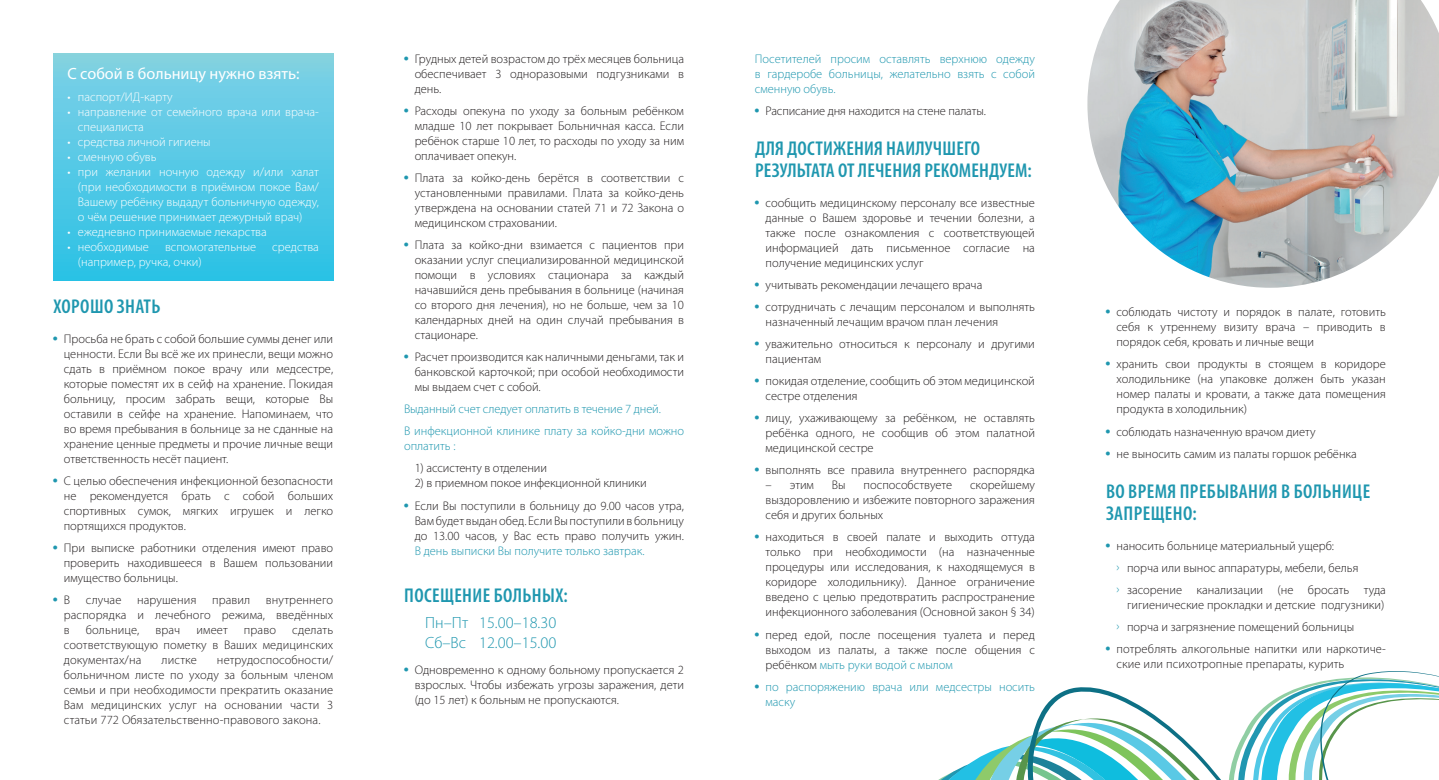
<style>
.page{position:relative;width:1439px;height:780px;background:#fff}
.page>*{position:absolute;margin:0;border:0;box-sizing:border-box;transform-origin:0 0}
.t1{font:600 condensed 20px/22.5px "Myriad Pro";letter-spacing:.02em;color:#1f97af}
.t2{font:300 16.25px/19.5px "Myriad Pro";color:#1f97af}
.t3{font:16.25px "Myriad Pro";color:#fff}
.t4{font:300 12.5px/15px "Myriad Pro";color:#231f20;text-align:justify}
.t5{font:300 12.5px/15px "Myriad Pro";color:#fff}
.t6{font:300 12.5px/15px "Myriad Pro";color:#1f97af}
.s1{font-family:"Helvetica";font-weight:400;color:#1f97af}
.s2{color:#1f97af}
.s3{font-family:"Helvetica";font-weight:400}
</style>
<div class="page">
<div style="left:53px;top:53px;width:280px;height:227px;background:linear-gradient(to bottom,#81d1e5,#2ac1e6)"></div>
<svg style="left:938px;top:738px;width:87px;height:42px"></svg>
<svg style="left:1025px;top:671px;width:414px;height:109px"></svg>
<img style="left:1087px;top:0;width:352px;height:288px">
<h2 class="t3" style="left:67px;top:63px;width:234px">С собой в больницу нужно взять:</h2>
<p class="t5" style="left:67px;top:89px;width:107px">• паспорт/ИД-карту</p>
<p class="t5" style="left:78px;top:104px;width:242px;text-indent:-11px">• направление от семейного врача или врача&shy;специалиста</p>
<p class="t5" style="left:67px;top:134px;width:145px">• средства личной гигиены</p>
<p class="t5" style="left:67px;top:149px;width:91px">• сменную обувь</p>
<p class="t5" style="left:78px;top:164px;width:242px;text-align:justify;text-indent:-11px">• при желании ночную одежду и/или халат (при необходимости в приёмном покое Вам/ Вашему ребёнку выдадут больничную одежду, о чём решение принимает дежурный врач)</p>
<p class="t5" style="left:67px;top:224px;width:201px">• ежедневно принимаемые лекарства</p>
<p class="t5" style="left:67px;top:239px;width:83px">• необходимые</p>
<p class="t5" style="left:165px;top:239px;width:93px">вспомогательные</p>
<p class="t5" style="left:272px;top:239px;width:48px">средства</p>
<p class="t5" style="left:78px;top:254px;width:125px">(например, ручка, очки)</p>
<h1 class="t1" style="left:53px;top:295px;width:109px">ХОРОШО ЗНАТЬ</h1>
<p class="t4" style="left:64px;top:331px;width:271px;text-indent:-11px"><span class="s1">•</span> Просьба не брать с собой большие суммы денег или ценности. Если Вы всё же их принесли, вещи можно сдать в приёмном покое врачу или медсестре, которые поместят их в сейф на хранение. Покидая больницу, просим забрать вещи, которые Вы оставили в сейфе на хранение. Напоминаем, что во время пребывания в больнице за не сданные на хранение ценные предметы и прочие личные вещи ответственность несёт пациент.</p>
<p class="t4" style="left:64px;top:473px;width:271px;text-indent:-11px"><span class="s1">•</span> С целью обеспечения инфекционной безопасности не рекомендуется брать с собой больших спортивных сумок, мягких игрушек и легко портящихся продуктов.</p>
<p class="t4" style="left:64px;top:540px;width:271px;text-indent:-11px"><span class="s1">•</span> При выписке работники отделения имеют право проверить находившееся в Вашем пользовании имущество больницы.</p>
<p class="t4" style="left:64px;top:592px;width:271px;text-indent:-11px"><span class="s1">•</span> В случае нарушения правил внутреннего распорядка и лечебного режима, введённых в</p>
<p class="t4" style="left:86px;top:622px;width:55px">больнице,</p>
<p class="t4" style="left:156px;top:622px;width:26px">врач</p>
<p class="t4" style="left:196px;top:622px;width:33px">имеет</p>
<p class="t4" style="left:244px;top:622px;width:34px">право</p>
<p class="t4" style="left:64px;top:622px;width:271px;text-indent:228px">сделать соответствующую пометку в Ваших медицинских документах/на</p>
<p class="t4" style="left:64px;top:652px;width:271px;text-indent:153px">нетрудоспособности/ больничном листе по уходу за больным членом семьи и при необходимости прекратить оказание Вам медицинских услуг на основании части 3 статьи 772 Обязательственно-правового закона.</p>
<p class="t4" style="left:162px;top:652px;width:37px">листке</p>
<p class="t4" style="left:415px;top:51px;width:271px;text-indent:-11px"><span class="s1">•</span> Грудных детей возрастом до трёх месяцев больница обеспечивает 3 одноразовыми подгузниками в день.</p>
<p class="t4" style="left:415px;top:103px;width:271px;text-indent:-11px"><span class="s1">•</span> Расходы опекуна по уходу за больным ребёнком младше 10 лет покрывает Больничная касса. Если ребёнок старше 10 лет, то расходы по уходу за ним оплачивает опекун.</p>
<p class="t4" style="left:415px;top:170px;width:271px;text-indent:-11px"><span class="s1">•</span> Плата за койко-день берётся в соответствии с установленными правилами. Плата за койко-день утверждена на основании статей 71 и 72 Закона о медицинском страховании.</p>
<p class="t4" style="left:415px;top:237px;width:271px;text-indent:-11px"><span class="s1">•</span> Плата за койко-дни взимается с пациентов при оказании услуг специализированной медицинской помощи в условиях стационара за каждый начавшийся день пребывания в больнице (начиная со второго дня лечения), но не больше, чем за 10 календарных дней на один случай пребывания в стационаре.</p>
<p class="t4" style="left:415px;top:349px;width:271px;text-indent:-11px"><span class="s1">•</span> Расчет производится как наличными деньгами, так и банковской карточкой; при особой необходимости мы выдаем счет с собой.</p>
<p class="t6" style="left:404px;top:398px;width:281px;line-height:22.1px">Выданный счет следует оплатить в течение 7 дней.<br>В инфекционной клиникe плату за койко-дни можно</p>
<p class="t6" style="left:404px;top:439px;width:53px">оплатить :</p>
<p class="t4" style="left:415px;top:461px;width:134px">1) accистенту в отделении</p>
<p class="t4" style="left:415px;top:476px;width:233px">2) в приемном покое инфекционной клиники</p>
<p class="t4" style="left:415px;top:498px;width:271px;text-indent:-11px"><span class="s1">•</span> Если Вы поступили в больницу до 9.00 часов утра, Вам будет выдан обед. Если Вы поступили в больницу до 13.00 часов, у Вас есть право получить ужин.</p>
<p class="t6" style="left:415px;top:543px;width:231px">В день выписки Вы получите только завтрак.</p>
<h1 class="t1" style="left:404px;top:583px;width:165px">ПОСЕЩЕНИЕ БОЛЬНЫХ:</h1>
<h2 class="t2" style="left:425px;top:613px;width:132px">Пн–Пт 15.00–18.30<br>Сб–Вс 12.00–15.00</h2>
<p class="t4" style="left:415px;top:662px;width:271px;text-indent:-11px"><span class="s1">•</span> Одновременно к одному больному пропускается 2 взрослых. Чтобы избежать угрозы заражения, дети (до 15 лет) к больным не пропускаются.</p>
<p class="t6" style="left:755px;top:51px;width:281px;text-align:justify">Посетителей просим оставлять верхнюю одежду в гардеробе больницы, желательно взять с собой сменную обувь.</p>
<p class="t4" style="left:755px;top:103px;width:232px"><span class="s1">•</span> Расписание дня находится на стене палаты.</p>
<h1 class="t1" style="left:755px;top:137px;width:278px">ДЛЯ ДОСТИЖЕНИЯ НАИЛУЧШЕГО<br>РЕЗУЛЬТАТА ОТ ЛЕЧЕНИЯ РЕКОМЕНДУЕМ:</h1>
<p class="t4" style="left:765px;top:195px;width:271px;text-indent:-11px"><span class="s1">•</span> сообщить медицинскому персоналу все известные данные о Вашем здоровье и течении болезни, а также после ознакомления с соответствующей информацией дать письменное согласие на получение медицинских услуг</p>
<p class="t4" style="left:755px;top:277px;width:229px"><span class="s1">•</span> учитывать рекомендации лечащего врача</p>
<p class="t4" style="left:765px;top:299px;width:271px;text-indent:-11px"><span class="s1">•</span> сотрудничать с лечащим персоналом и выполнять назначенный лечащим врачом план лечения</p>
<p class="t4" style="left:765px;top:336px;width:271px;text-indent:-11px"><span class="s1">•</span> уважительно относиться к персоналу и другими пациентам</p>
<p class="t4" style="left:765px;top:373px;width:271px;text-indent:-11px"><span class="s1">•</span> покидая отделение, сообщить об этом медицинской сестре отделения</p>
<p class="t4" style="left:765px;top:410px;width:271px;text-indent:-11px"><span class="s1">•</span> лицу, ухаживающему за ребёнком, не оставлять ребёнка одного, не сообщив об этом палатной медицинской сестре</p>
<p class="t4" style="left:755px;top:463px;width:281px"><span class="s1">•</span> выполнять все правила внутреннего распорядка</p>
<p class="t4" style="left:765px;top:478px;width:50px">– этим</p>
<p class="t4" style="left:832px;top:478px;width:15px">Вы</p>
<p class="t4" style="left:863px;top:478px;width:90px">поспособствуете</p>
<p class="t4" style="left:765px;top:478px;width:271px;text-indent:204px">скорейшему выздоровлению и избежите повторного заражения себя и других больных</p>
<p class="t4" style="left:765px;top:530px;width:271px;text-indent:-11px"><span class="s1">•</span> находиться в своей палате и выходить оттуда только при необходимости (на назначенные процедуры или исследования, к находящемуся в коридоре холодильнику). Данное ограничение введено с целью предотвратить распространение инфекционного заболевания (Основной закон § 34)</p>
<p class="t4" style="left:765px;top:627px;width:271px;text-indent:-11px"><span class="s1">•</span> перед едой, после посещения туалета и перед выходом из палаты, а также после общения с ребёнком <span class="s2">мыть руки водой с мылом</span></p>
<p class="t6" style="left:765px;top:679px;width:271px;text-indent:-11px"><span class="s3">•</span> по распоряжению врача или медсестры носить маску</p>
<p class="t4" style="left:1116px;top:305px;width:271px;text-indent:-11px"><span class="s1">•</span> соблюдать чистоту и порядок в палате, готовить себя к утреннему визиту врача – приводить в порядок себя, кровать и личные вещи</p>
<p class="t4" style="left:1116px;top:357px;width:271px;text-indent:-11px"><span class="s1">•</span> хранить свои продукты в стоящем в коридоре холодильнике (на упаковке должен быть указан номер палаты и кровати, а также дата помещения продукта в холодильник)</p>
<p class="t4" style="left:1106px;top:424px;width:211px"><span class="s1">•</span> соблюдать назначенную врачом диету</p>
<p class="t4" style="left:1106px;top:446px;width:253px"><span class="s1">•</span> не выносить самим из палаты горшок ребёнка</p>
<h1 class="t1" style="left:1106px;top:479px;width:266px">ВО ВРЕМЯ ПРЕБЫВАНИЯ В БОЛЬНИЦЕ<br>ЗАПРЕЩЕНО:</h1>
<p class="t4" style="left:1127px;top:534px;width:260px;line-height:22.1px;text-align:left;text-indent:-21px"><span class="s1">•</span> наносить больнице материальный ущерб:<br>порча или вынос аппаратуры, мебели, белья засорение канализации (не бросать туда</p>
<p class="t4" style="left:1127px;top:593px;width:259px;line-height:22.1px">гигиенические прокладки и детские подгузники) порча и загрязнение помещений больницы</p>
<p class="t4" style="left:1116px;top:641px;width:271px;text-indent:-11px"><span class="s1">•</span> потреблять алкогольные напитки или наркотиче&shy;ские или психотропные препараты, курить</p>
</div>
